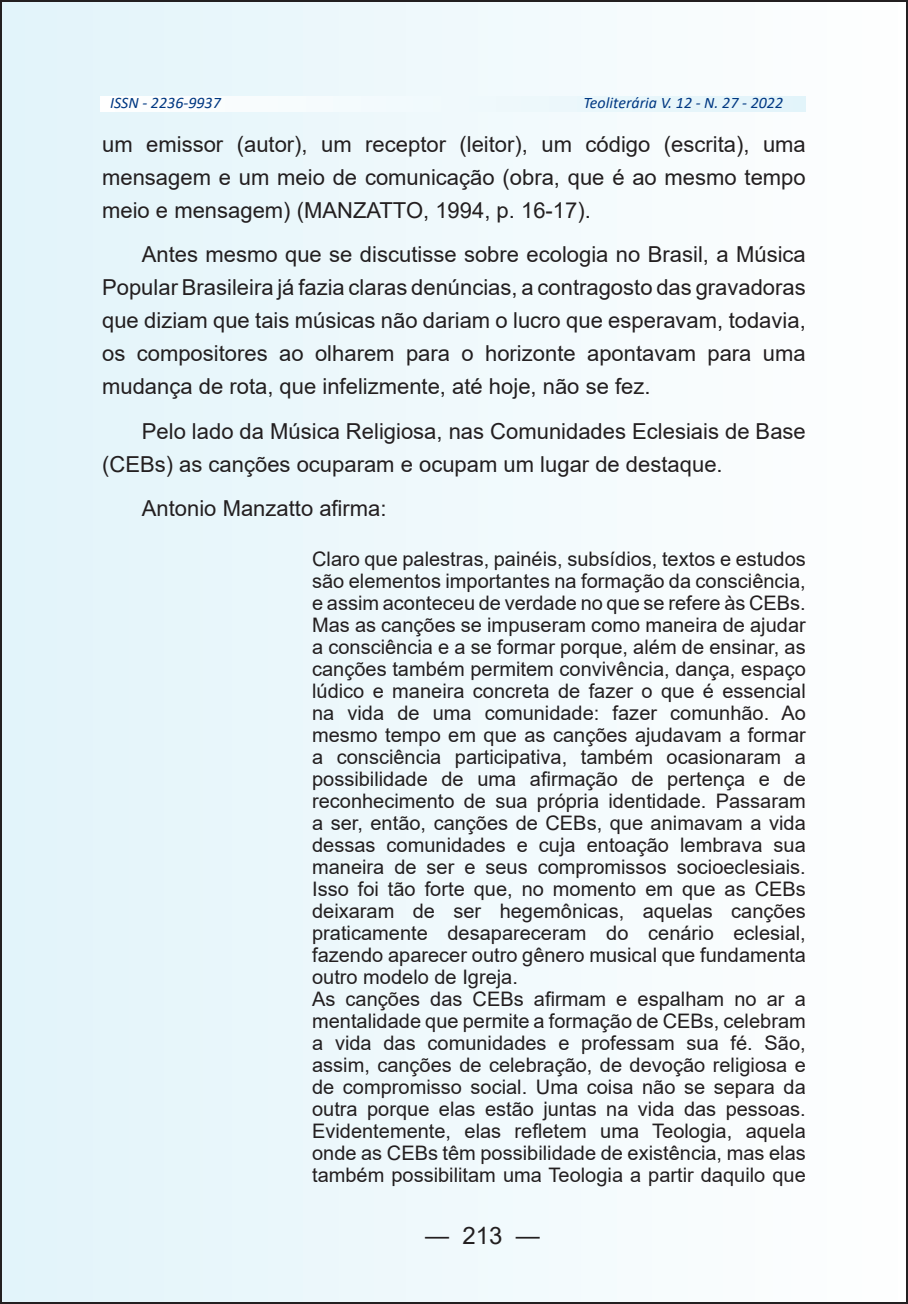
<style>
.page{position:relative;width:908px;height:1304px;background:#fff}
.page>*{position:absolute;margin:0;border:0;box-sizing:border-box;transform-origin:0 0}
.t1{font:24px "Arial";color:#231f20}
.t2{font:22px/33px "Arial";color:#231f20;text-align:justify}
.t3{font:20px/22px "Arial";color:#231f20}
.t4{font:italic 16px "Calibri";color:#003882}
</style>
<div class="page">
<div style="left:1px;top:1px;width:905px;height:1302px;background:linear-gradient(to right,#e2f4fa,#fefefe)"></div>
<svg style="left:100px;top:96px;width:705px;height:15px"></svg>
<p class="t4" style="left:110px;top:92px;width:112px">ISSN - 2236-9937</p>
<p class="t4" style="left:583px;top:92px;width:201px">Teoliterária V. 12 - N. 27 - 2022</p>
<p class="t2" style="left:102px;top:128px;width:704px">um emissor (autor), um receptor (leitor), um código (escrita), uma mensagem e um meio de comunicação (obra, que é ao mesmo tempo meio e mensagem) (MANZATTO, 1994, p. 16-17).</p>
<p class="t2" style="left:102px;top:238px;width:704px;text-indent:40px">Antes mesmo que se discutisse sobre ecologia no Brasil, a Música Popular Brasileira já fazia claras denúncias, a contragosto das gravadoras que diziam que tais músicas não dariam o lucro que esperavam, todavia, os compositores ao olharem para o horizonte apontavam para uma mudança de rota, que infelizmente, até hoje, não se fez.</p>
<p class="t2" style="left:102px;top:414px;width:704px;text-indent:40px">Pelo lado da Música Religiosa, nas Comunidades Eclesiais de Base (CEBs) as canções ocuparam e ocupam um lugar de destaque.</p>
<p class="t2" style="left:142px;top:492px;width:246px">Antonio Manzatto afirma:</p>
<p class="t3" style="left:312px;top:548px;width:495px">Claro que palestras, painéis, subsídios, textos e estudos são elementos importantes na formação da consciência, e assim aconteceu de verdade no que se refere às CEBs.<br>Mas as canções se impuseram como maneira de ajudar a consciência e a se formar porque, além de ensinar, as canções também permitem convivência, dança, espaço lúdico e maneira concreta de fazer o que é essencial na vida de uma comunidade: fazer comunhão. Ao mesmo tempo em que as canções ajudavam a formar a consciência participativa, também ocasionaram a possibilidade de uma afirmação de pertença e de reconhecimento de sua própria identidade. Passaram a ser, então, canções de CEBs, que animavam a vida dessas comunidades e cuja entoação lembrava sua maneira de ser e seus compromissos socioeclesiais.<br>Isso foi tão forte que, no momento em que as CEBs deixaram de ser hegemônicas, aquelas canções praticamente desapareceram do cenário eclesial, fazendo aparecer outro gênero musical que fundamenta outro modelo de Igreja.<br>As canções das CEBs afirmam e espalham no ar a mentalidade que permite a formação de CEBs, celebram a vida das comunidades e professam sua fé. São, assim, canções de celebração, de devoção religiosa e de compromisso social. Uma coisa não se separa da outra porque elas estão juntas na vida das pessoas.<br>Evidentemente, elas refletem uma Teologia, aquela onde as CEBs têm possibilidade de existência, mas elas também possibilitam uma Teologia a partir daquilo que</p>
<p class="t1" style="left:425px;top:1218px;width:116px">— 213 —</p>
</div>
